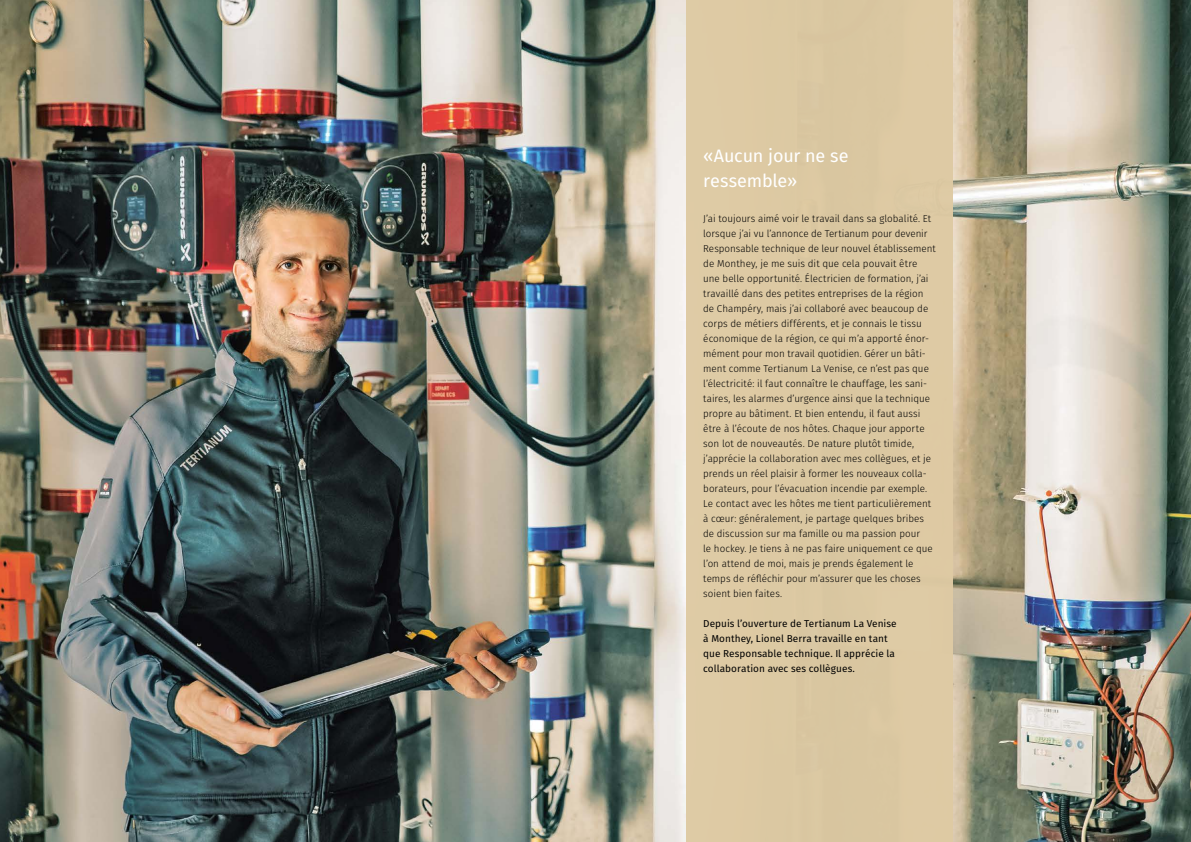
<style>
.page{position:relative;width:1191px;height:842px;background:#fff}
.page>*{position:absolute;margin:0;border:0;box-sizing:border-box;transform-origin:0 0}
.t1{font:18px/25px "Fira Sans";letter-spacing:-.01em;color:#fff}
.t2{font:300 10px/15px "Fira Sans";color:#000}
.t3{font:10px/15px "Fira Sans";color:#000}
</style>
<div class="page">
<img style="left:0;top:0;width:1191px;height:842px">
<div style="left:686px;top:0;width:266px;height:842px;background:#ddc9a3"></div>
<h1 class="t1" style="left:703px;top:142px;width:147px">«Aucun jour ne se ressemble»</h1>
<p class="t2" style="left:703px;top:211px;width:234px">J’ai toujours aimé voir le travail dans sa globalité. Et lorsque j’ai vu l’annonce de Tertianum pour devenir Responsable technique de leur nouvel établissement de Monthey, je me suis dit que cela pouvait être une belle opportunité. Électricien de formation, j’ai travaillé dans des petites entreprises de la région de Champéry, mais j’ai collaboré avec beaucoup de corps de métiers différents, et je connais le tissu économique de la région, ce qui m’a apporté énor&shy;mément pour mon travail quotidien. Gérer un bâti&shy;ment comme Tertianum La Venise, ce n’est pas que l’électricité: il faut connaître le chauffage, les sani&shy;taires, les alarmes d’urgence ainsi que la technique propre au bâtiment. Et bien entendu, il faut aussi être à l’écoute de nos hôtes. Chaque jour apporte son lot de nouveautés. De nature plutôt timide, j’apprécie la collaboration avec mes collègues, et je prends un réel plaisir à former les nouveaux colla&shy;borateurs, pour l’évacuation incendie par exemple.<br>Le contact avec les hôtes me tient particulièrement à cœur: généralement, je partage quelques bribes de discussion sur ma famille ou ma passion pour<br>le hockey. Je tiens à ne pas faire uniquement ce que l’on attend de moi, mais je prends également le temps de réfléchir pour m’assurer que les choses soient bien faites.</p>
<p class="t3" style="left:703px;top:615px;width:195px">Depuis l’ouverture de Tertianum La Venise à Monthey, Lionel Berra travaille en tant que Responsable technique. Il apprécie la collaboration avec ses collègues.</p>
</div>
